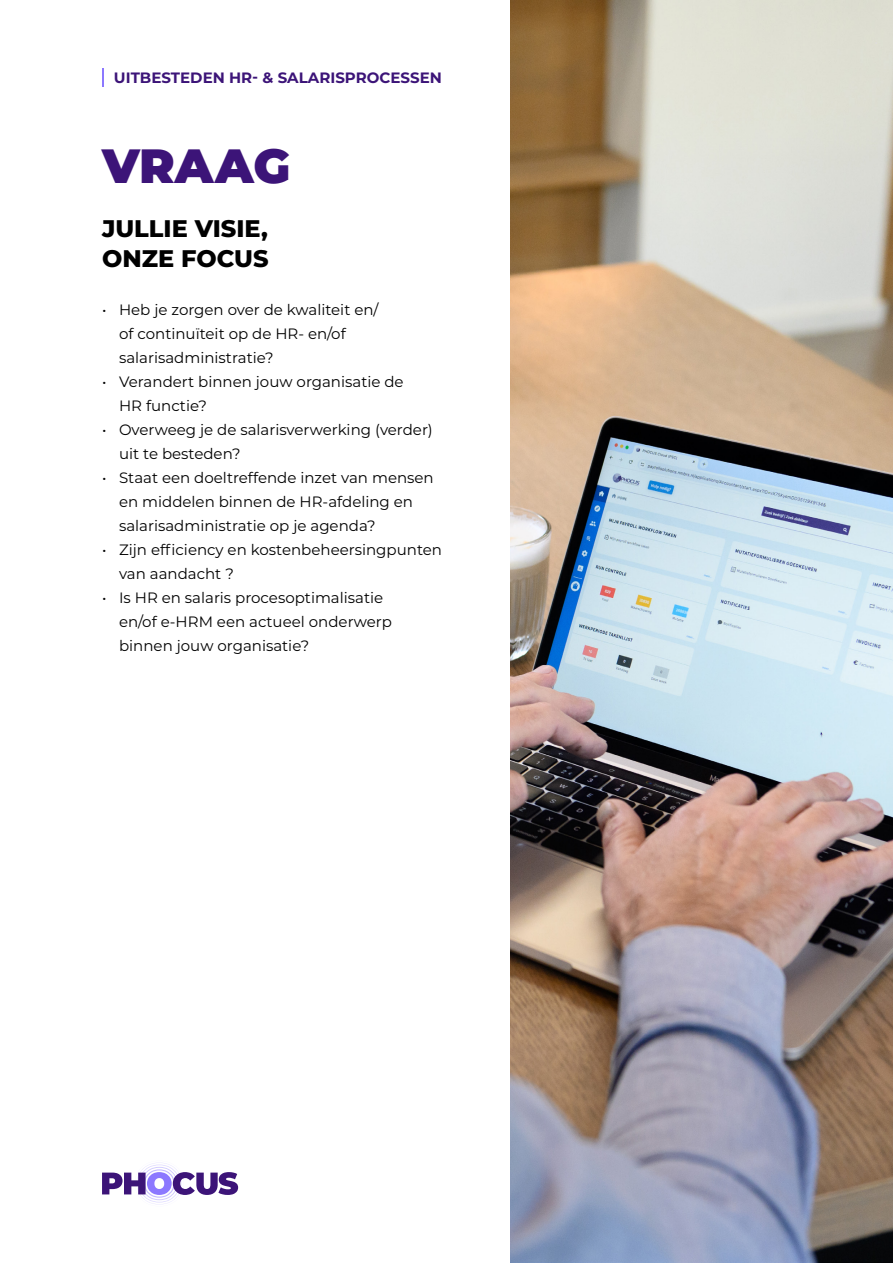
<style>
.page{position:relative;width:893px;height:1263px;background:#fff}
.page>*{position:absolute;margin:0;border:0;box-sizing:border-box;transform-origin:0 0}
.t1{font:900 48px "Montserrat";letter-spacing:-.005em;color:#3c1478}
.t2{font:800 24px/30px "Montserrat";color:#000}
.t3{font:15px/24px "Montserrat";color:#000}
.t4{font:700 15px "Montserrat";color:#3c1478}
</style>
<div class="page">
<img style="left:510px;top:0;width:383px;height:1263px">
<svg style="left:102px;top:1162px;width:136px;height:43px"></svg>
<svg style="left:102px;top:68px;width:2px;height:19px"></svg>
<p class="t4" style="left:114px;top:66px;width:329px">UITBESTEDEN HR- &amp; SALARISPROCESSEN</p>
<h1 class="t1" style="left:102px;top:129px;width:190px">VRAAG</h1>
<h2 class="t2" style="left:102px;top:212px;width:168px">JULLIE VISIE,<br>ONZE FOCUS</h2>
<p class="t3" style="left:119px;top:297px;width:261px;text-indent:-17px">• Heb je zorgen over de kwaliteit en/ of continuïteit op de HR- en/of salarisadministratie?</p>
<p class="t3" style="left:119px;top:369px;width:286px;text-indent:-17px">• Verandert binnen jouw organisatie de<br>HR functie?</p>
<p class="t3" style="left:119px;top:417px;width:315px;text-indent:-17px">• Overweeg je de salarisverwerking (verder) uit te besteden?</p>
<p class="t3" style="left:119px;top:465px;width:316px;text-indent:-17px">• Staat een doeltreffende inzet van mensen en middelen binnen de HR-afdeling en salarisadministratie op je agenda?</p>
<p class="t3" style="left:119px;top:537px;width:324px;text-indent:-17px">• Zijn efficiency en kostenbeheersingpunten van aandacht ?</p>
<p class="t3" style="left:119px;top:585px;width:274px;text-indent:-17px">• Is HR en salaris procesoptimalisatie en/of e-HRM een actueel onderwerp binnen jouw organisatie?</p>
</div>
